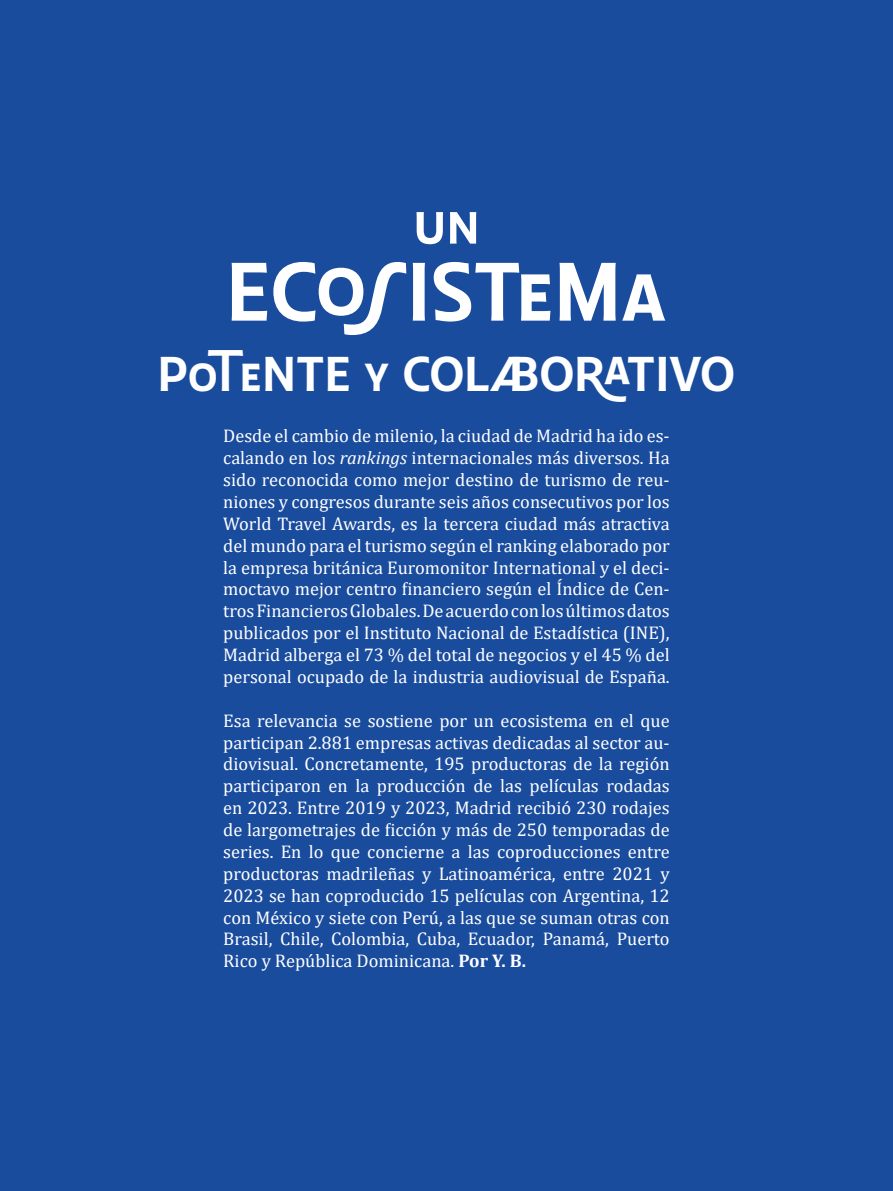
<style>
.page{position:relative;width:893px;height:1191px;background:#1a4c9e}
.page>*{position:absolute;margin:0;border:0;box-sizing:border-box;transform-origin:0 0}
.t1{font:700 77px "Chulapa";color:#fff}
.t2{font:700 52.5px "Chulapa";color:#fff}
.t3{font:700 45.5px "Chulapa";letter-spacing:-.005em;color:#fff}
.t4{font:18.38px/21.9px "Cambria";color:#fff;text-align:justify}
.s1{font-style:italic}
.s2{font-weight:700}
</style>
<div class="page">
<h2 class="t2" style="left:413px;top:192px;width:68px">UN</h2>
<h1 class="t1" style="left:226px;top:244px;width:442px">ECOSISTEMA</h1>
<h3 class="t3" style="left:158px;top:345px;width:579px">POTENTE Y COLABORATIVO</h3>
<p class="t4" style="left:223px;top:425px;width:448px">Desde el cambio de milenio, la ciudad de Madrid ha ido es&shy;calando en los <span class="s1">rankings</span> internacionales más diversos. Ha sido reconocida como mejor destino de turismo de reu&shy;niones y congresos durante seis años consecutivos por los World Travel Awards, es la tercera ciudad más atractiva del mundo para el turismo según el ranking elaborado por la empresa británica Euromonitor International y el deci&shy;moctavo mejor centro financiero según el Índice de Cen&shy;tros Financieros Globales. De acuerdo con los últimos datos publicados por el Instituto Nacional de Estadística (INE), Madrid alberga el 73 % del total de negocios y el 45 % del personal ocupado de la industria audiovisual de España.</p>
<p class="t4" style="left:223px;top:709px;width:448px">Esa relevancia se sostiene por un ecosistema en el que participan 2.881 empresas activas dedicadas al sector au&shy;diovisual. Concretamente, 195 productoras de la región participaron en la producción de las películas rodadas en 2023. Entre 2019 y 2023, Madrid recibió 230 rodajes de largometrajes de ficción y más de 250 temporadas de series. En lo que concierne a las coproducciones entre productoras madrileñas y Latinoamérica, entre 2021 y 2023 se han coproducido 15 películas con Argentina, 12 con México y siete con Perú, a las que se suman otras con Brasil, Chile, Colombia, Cuba, Ecuador, Panamá, Puerto Rico y República Dominicana. <span class="s2">Por Y. B.</span></p>
</div>
